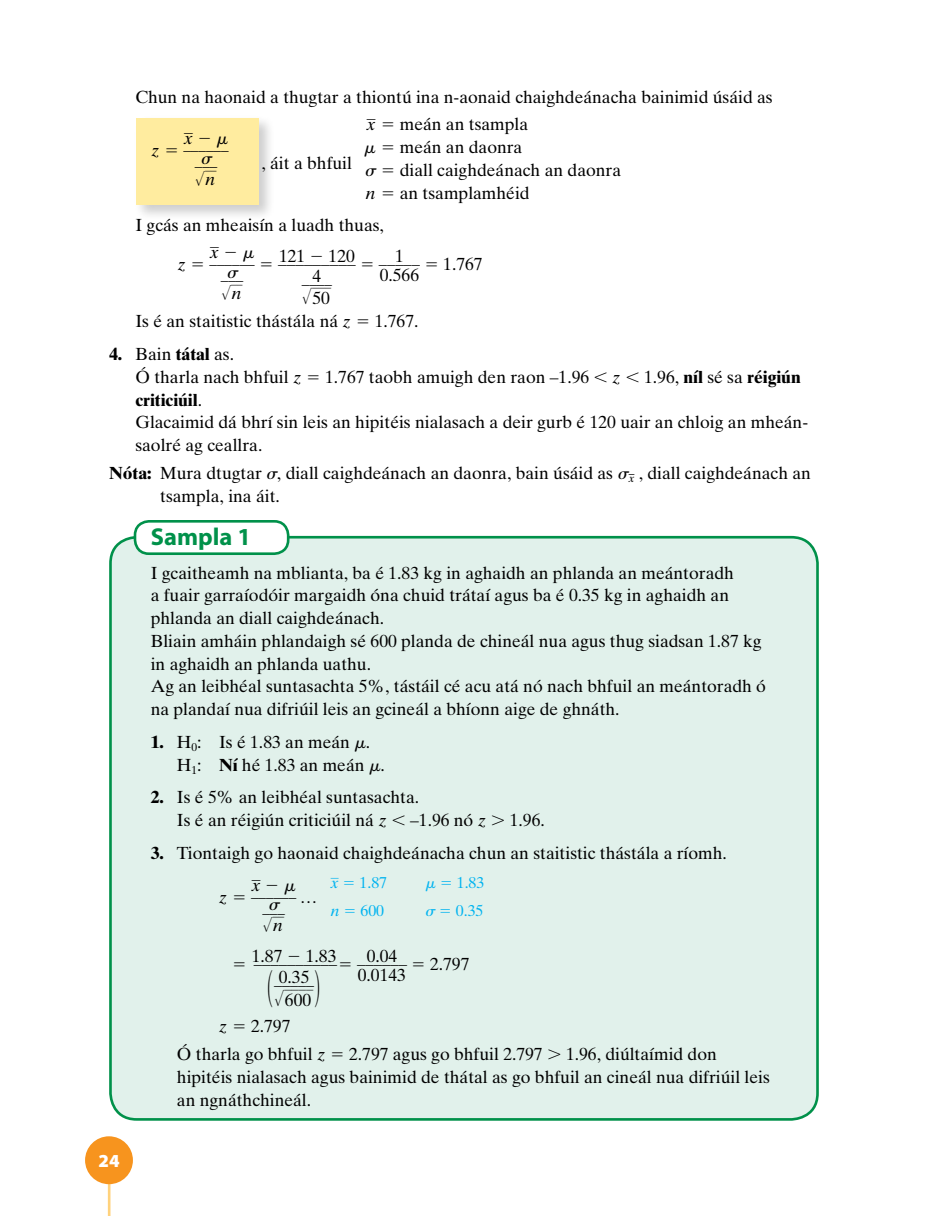
<style>
.page{position:relative;width:928px;height:1216px;background:#fff}
.page>*{position:absolute;margin:0;border:0;box-sizing:border-box;transform-origin:0 0}
.t1{font:37.27px "Uni Math";color:#000;scale:.47 1}
.t2{font:700 24.5px "Myriad Pro";color:#00914a}
.t3{font:900 18.38px "Myriad Pro";color:#fff}
.t4{font:17.5px/22.8px "Times Ten";color:#000}
.t5{font:italic 17.5px "Times Ten";color:#000}
.t6{font:17.5px "Mathematical Pi One";color:#000}
.t7{font:15.75px "Times Ten";color:#00b3f0}
.t8{font:14.88px "Times Ten";color:#000}
.t9{font:italic 14.88px "Times Ten";color:#000;scale:1.12 1}
.t10{font:italic 14.88px "Times Ten";color:#000;scale:1.07 1}
.t11{font:14.7px "Uni Math";color:#000;scale:.71 1}
.t12{font:14px "Times Ten";color:#000;scale:1.25 1}
.t13{font:13.47px "Uni Math";color:#000;scale:.78 1}
.t14{font:12.6px "Times Ten";color:#00b3f0;scale:1.25 1}
.t15{font:11.38px "Times Ten";color:#000}
.t16{font:italic 11.38px "Times Ten";color:#000;scale:1.27 1}
.t17{font:11.38px "Times Ten";color:#000;scale:1.13 1}
.s1{font-style:italic}
.s2{font-family:"Mathematical Pi One"}
.s3{font-family:"Mathematical Pi One";font-style:normal}
.s4{font-family:"Mathematical Pi One";font-style:italic;font-size:17.5px}
.s5{font-family:"Mathematical Pi One";font-style:italic}
.s6{font-family:"Mathematical Pi One";font-size:17.5px}
.s7{font-weight:700}
.s8{font-family:"Mathematical Pi One";font-style:normal;font-size:17.5px}
</style>
<div class="page">
<hr style="left:108px;top:1177px;width:2px;height:38px;background:#ffd27c">
<div style="left:85px;top:1136px;width:48px;height:48px;background:#f7941e;border-radius:50%"></div>
<div style="left:110px;top:537px;width:707px;height:582px;background:#e1f1eb;border-radius:26px"></div>
<div style="left:109px;top:536px;width:710px;height:584px;border:3px solid #00914a;border-radius:26px"></div>
<div style="left:135px;top:521px;width:153px;height:32px;background:#fff;border-radius:14px"></div>
<div style="left:134px;top:520px;width:155px;height:35px;border:3px solid #00914a;border-radius:14px"></div>
<div style="left:134px;top:115px;width:142px;height:106px;background:#000;opacity:.2"></div>
<div style="left:136px;top:118px;width:123px;height:87px;background:#ffec9f"></div>
<p class="t4" style="left:135px;top:85px;width:639px">Chun na haonaid a thugtar a thiontú ina n-aonaid chaighdeánacha bainimid úsáid as</p>
<p class="t12" style="left:367px;top:105px;width:8px">_</p>
<p class="t4" style="left:367px;top:113px;width:163px"><span class="s1">x</span> <span class="s2">5</span> meán an tsampla</p>
<p class="t12" style="left:184px;top:119px;width:8px">_</p>
<p class="t8" style="left:183px;top:136px;width:47px">______</p>
<p class="t5" style="left:184px;top:128px;width:49px">x<span class="s3">2</span><span class="s2">m</span></p>
<p class="t8" style="left:195px;top:152px;width:24px">___<span class="s4">s</span></p>
<p class="t13" style="left:196px;top:170px;width:14px">√</p>
<p class="t15" style="left:205px;top:159px;width:13px">__</p>
<p class="t4" style="left:364px;top:136px;width:259px"><span class="s5">m</span><span class="s2">5</span> meán an daonra<br><span class="s5">s</span><span class="s2">5</span> diall caighdeánach an daonra <span class="s1">n</span> <span class="s2">5</span> an tsamplamhéid</p>
<p class="t4" style="left:135px;top:214px;width:250px">I gcás an mheaisín a luadh thuas,</p>
<p class="t5" style="left:177px;top:254px;width:29px">z<span class="s3">5</span></p>
<p class="t5" style="left:151px;top:140px;width:29px">z<span class="s3">5</span></p>
<p class="t4" style="left:261px;top:151px;width:92px">, áit a bhfuil</p>
<p class="t5" style="left:206px;top:169px;width:11px">n</p>
<p class="t12" style="left:210px;top:233px;width:8px">_</p>
<p class="t8" style="left:209px;top:250px;width:212px">______ <span class="s6">5</span> _________ <span class="s6">5</span> _____</p>
<p class="t4" style="left:279px;top:244px;width:77px">121 <span class="s2">2</span> 120</p>
<p class="t8" style="left:302px;top:269px;width:32px">____</p>
<p class="t4" style="left:380px;top:246px;width:41px;line-height:18.7px;text-align:center">1<br>0.566</p>
<p class="t4" style="left:424px;top:252px;width:60px"><span class="s2">5</span> 1.767</p>
<p class="t4" style="left:135px;top:310px;width:284px">Is é an staitistic thástála ná <span class="s1">z</span> <span class="s2">5</span> 1.767.</p>
<p class="t4" style="left:135px;top:342px;width:674px;text-indent:-26px"><span class="s7">4.</span> Bain <span class="s7">tátal</span> as.<br>Ó tharla nach bhfuil <span class="s1">z</span> <span class="s2">5</span> 1.767 taobh amuigh den raon –1.96 <span class="s2">,</span> <span class="s1">z</span> <span class="s2">,</span> 1.96, <span class="s7">níl</span> sé sa <span class="s7">réigiún criticiúil</span>.<br>Glacaimid dá bhrí sin leis an hipitéis nialasach a deir gurb é 120 uair an chloig an mheán&shy;saolré ag ceallra.</p>
<p class="t4" style="left:109px;top:461px;width:526px"><span class="s7">Nóta:</span> Mura dtugtar <span class="s5">s</span>, diall caighdeánach an daonra, bain úsáid as <span class="s5">s</span><sup>_</sup></p>
<p class="t5" style="left:210px;top:242px;width:49px">x<span class="s3">2</span><span class="s2">m</span></p>
<p class="t8" style="left:221px;top:266px;width:24px">___<span class="s4">s</span></p>
<p class="t13" style="left:222px;top:284px;width:14px">√</p>
<p class="t15" style="left:231px;top:273px;width:13px">__</p>
<p class="t4" style="left:312px;top:264px;width:10px">4</p>
<p class="t11" style="left:302px;top:287px;width:15px">√</p>
<p class="t17" style="left:312px;top:277px;width:19px">___</p>
<p class="t5" style="left:232px;top:282px;width:11px">n</p>
<p class="t4" style="left:312px;top:286px;width:19px">50</p>
<p class="t4" style="left:628px;top:461px;width:184px"><sub>x</sub> , diall caighdeánach an</p>
<p class="t4" style="left:160px;top:484px;width:121px">tsampla, ina áit.</p>
<h2 class="t2" style="left:151px;top:523px;width:102px">Sampla 1</h2>
<p class="t4" style="left:151px;top:561px;width:617px">I gcaitheamh na mblianta, ba é 1.83 kg in aghaidh an phlanda an meántoradh<br>a fuair garraíodóir margaidh óna chuid trátaí agus ba é 0.35 kg in aghaidh an phlanda an diall caighdeánach.<br>Bliain amháin phlandaigh sé 600 planda de chineál nua agus thug siadsan 1.87 kg in aghaidh an phlanda uathu.<br>Ag an leibhéal suntasachta 5%, tástáil cé acu atá nó nach bhfuil an meántoradh ó na plandaí nua difriúil leis an gcineál a bhíonn aige de ghnáth.</p>
<p class="t4" style="left:177px;top:730px;width:209px;text-indent:-26px"><span class="s7">1.</span> H<sub>0</sub>: Is é 1.83 an meán <span class="s5">m</span>.<br>H<sub>1</sub>: <span class="s7">Ní</span> hé 1.83 an meán <span class="s5">m</span>.</p>
<p class="t4" style="left:177px;top:785px;width:369px;text-indent:-26px"><span class="s7">2.</span> Is é 5% an leibhéal suntasachta.<br>Is é an réigiún criticiúil ná <span class="s1">z</span> <span class="s2">,</span> –1.96 nó <span class="s1">z</span> <span class="s2">.</span> 1.96.</p>
<p class="t4" style="left:151px;top:841px;width:578px"><span class="s7">3.</span> Tiontaigh go haonaid chaighdeánacha chun an staitistic thástála a ríomh.</p>
<p class="t5" style="left:219px;top:886px;width:29px">z<span class="s3">5</span></p>
<p class="t7" style="left:331px;top:873px;width:58px"><span class="s1">x</span> <span class="s2">5</span> 1.87</p>
<p class="t7" style="left:425px;top:873px;width:61px"><span class="s5">m</span><span class="s2">5</span> 1.83</p>
<p class="t7" style="left:331px;top:901px;width:55px"><span class="s1">n</span> <span class="s2">5</span> 600</p>
<p class="t7" style="left:425px;top:901px;width:60px"><span class="s5">s</span><span class="s2">5</span> 0.35</p>
<p class="t14" style="left:331px;top:865px;width:8px">_</p>
<p class="t5" style="left:252px;top:874px;width:49px">x<span class="s3">2</span><span class="s2">m</span></p>
<p class="t8" style="left:262px;top:898px;width:24px">___<span class="s4">s</span></p>
<p class="t13" style="left:263px;top:916px;width:14px">√</p>
<p class="t15" style="left:273px;top:905px;width:13px">__</p>
<p class="t5" style="left:301px;top:886px;width:19px">…</p>
<p class="t5" style="left:273px;top:915px;width:11px">n</p>
<p class="t3" style="left:99px;top:1149px;width:23px">24</p>
<p class="t4" style="left:252px;top:944px;width:86px">1.87 <span class="s2">2</span> 1.83</p>
<p class="t9" style="left:254px;top:950px;width:138px">__________<span class="s8">5</span> ______</p>
<h1 class="t1" style="left:266px;top:962px;width:16px">(</h1>
<p class="t4" style="left:358px;top:946px;width:50px;line-height:18.9px;text-align:center">0.04<br>0.0143</p>
<p class="t4" style="left:411px;top:952px;width:60px"><span class="s2">5</span> 2.797</p>
<p class="t4" style="left:177px;top:1012px;width:541px;line-height:27.7px;text-indent:42px"><span class="s1">z</span> <span class="s2">5</span> 2.797<br>Ó tharla go bhfuil <span class="s1">z</span> <span class="s2">5</span> 2.797 agus go bhfuil 2.797 <span class="s2">.</span> 1.96, diúltaímid don</p>
<p class="t4" style="left:177px;top:1065px;width:594px">hipitéis nialasach agus bainimid de thátal as go bhfuil an cineál nua difriúil leis an ngnáthchineál.</p>
<p class="t6" style="left:232px;top:956px;width:16px">5</p>
<h1 class="t1" style="left:314px;top:962px;width:16px">)</h1>
<p class="t4" style="left:279px;top:965px;width:32px">0.35</p>
<p class="t11" style="left:275px;top:989px;width:15px">√</p>
<p class="t16" style="left:284px;top:978px;width:24px">____</p>
<p class="t10" style="left:274px;top:971px;width:39px">_____</p>
<p class="t4" style="left:285px;top:988px;width:28px">600</p>
</div>
